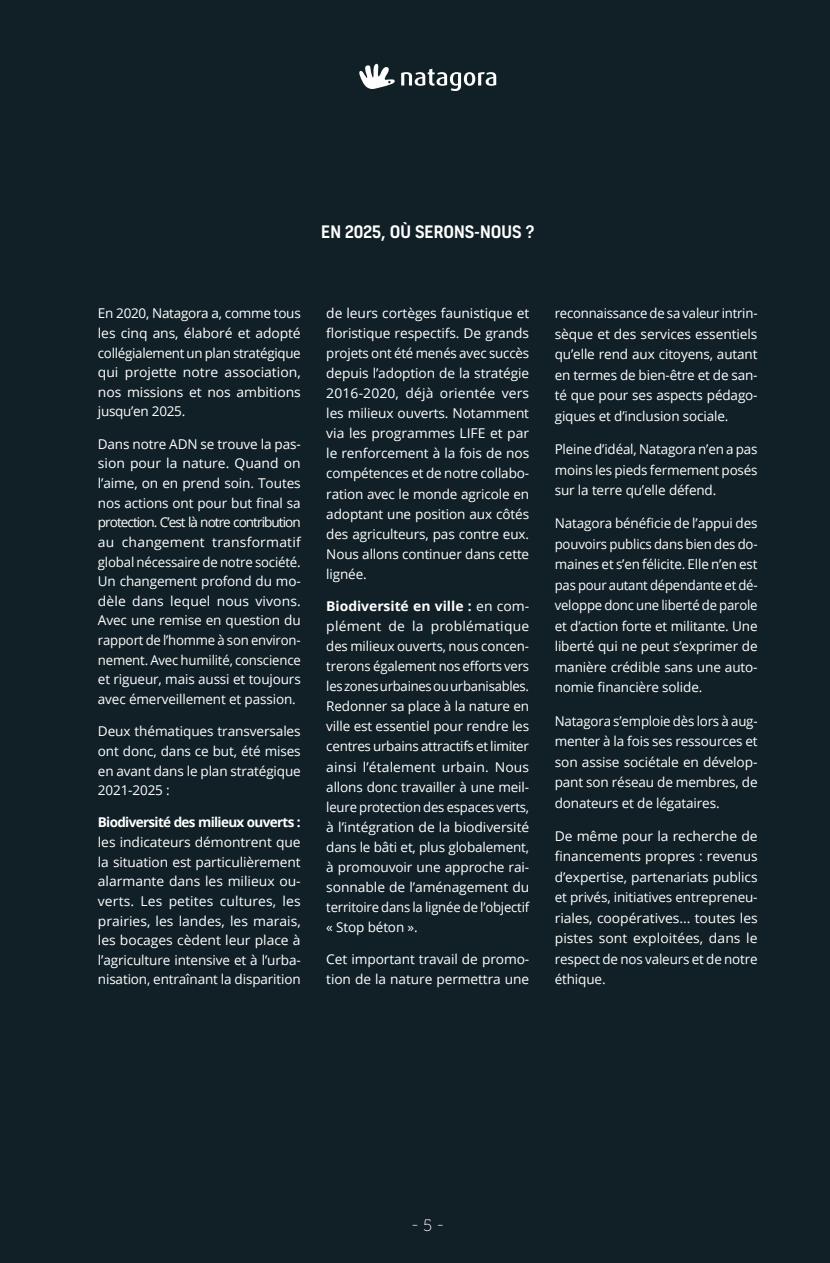
<style>
.page{position:relative;width:830px;height:1263px;background:#fff}
.page>*{position:absolute;margin:0;border:0;box-sizing:border-box;transform-origin:0 0}
.t1{font:500 16.5px "Kelson";color:#fff}
.t2{font:16.5px "Museo 100";color:#fff}
.t3{font:13.5px/20px "Open Sans";letter-spacing:-.01em;color:#fff;text-align:justify}
.t4{font:700 13.5px "Open Sans";letter-spacing:-.05em;color:#fff}
.s1{font-weight:700}
</style>
<div class="page">
<div style="left:0;top:0;width:829px;height:1263px;background:#102026"></div>
<svg style="left:359px;top:64px;width:137px;height:27px"></svg>
<p class="t1" style="left:321px;top:220px;width:214px">EN 2025, OÙ SERONS-NOUS ?</p>
<p class="t3" style="left:98px;top:303px;width:204px">En 2020, Natagora a, comme tous les cinq ans, élaboré et adopté collégialement un plan stratégique qui projette notre association, nos missions et nos ambitions jusqu’en 2025.</p>
<p class="t3" style="left:98px;top:434px;width:204px">Dans notre ADN se trouve la pas&shy;sion pour la nature. Quand on l’aime, on en prend soin. Toutes nos actions ont pour but final sa protection. C’est là notre contribution au changement transformatif global nécessaire de notre société.<br>Un changement profond du mo&shy;dèle dans lequel nous vivons.<br>Avec une remise en question du rapport de l’homme à son environ&shy;nement. Avec humilité, conscience et rigueur, mais aussi et toujours avec émerveillement et passion.</p>
<p class="t3" style="left:98px;top:721px;width:204px">Deux thématiques transversales ont donc, dans ce but, été mises en avant dans le plan stratégique 2021-2025 :</p>
<p class="t4" style="left:98px;top:813px;width:204px">Biodiversité des milieux ouverts :</p>
<p class="t3" style="left:98px;top:832px;width:204px">les indicateurs démontrent que la situation est particulièrement alarmante dans les milieux ou&shy;verts. Les petites cultures, les prairies, les landes, les marais, les bocages cèdent leur place à l’agriculture intensive et à l’urba&shy;nisation, entraînant la disparition</p>
<p class="t3" style="left:326px;top:303px;width:204px">de leurs cortèges faunistique et floristique respectifs. De grands projets ont été menés avec succès depuis l’adoption de la stratégie 2016-2020, déjà orientée vers les milieux ouverts. Notamment via les programmes LIFE et par le renforcement à la fois de nos compétences et de notre collabo&shy;ration avec le monde agricole en adoptant une position aux côtés des agriculteurs, pas contre eux.<br>Nous allons continuer dans cette lignée.</p>
<p class="t3" style="left:326px;top:596px;width:204px"><span class="s1">Biodiversité en ville :</span> en com&shy;plément de la problématique des milieux ouverts, nous concen&shy;trerons également nos efforts vers les zones urbaines ou urbanisables.<br>Redonner sa place à la nature en ville est essentiel pour rendre les centres urbains attractifs et limiter ainsi l’étalement urbain. Nous allons donc travailler à une meil&shy;leure protection des espaces verts, à l’intégration de la biodiversité dans le bâti et, plus globalement, à promouvoir une approche rai&shy;sonnable de l’aménagement du territoire dans la lignée de l’objectif « Stop béton ».</p>
<p class="t3" style="left:326px;top:949px;width:204px">Cet important travail de promo&shy;tion de la nature permettra une</p>
<p class="t3" style="left:554px;top:303px;width:204px;line-height:20.5px">reconnaissance de sa valeur intrin&shy;sèque et des services essentiels qu’elle rend aux citoyens, autant en termes de bien-être et de san&shy;té que pour ses aspects pédago&shy;giques et d’inclusion sociale.</p>
<p class="t3" style="left:554px;top:439px;width:204px;line-height:20.5px">Pleine d’idéal, Natagora n’en a pas moins les pieds fermement posés sur la terre qu’elle défend.</p>
<p class="t3" style="left:554px;top:513px;width:204px;line-height:20.5px">Natagora bénéficie de l’appui des pouvoirs publics dans bien des do&shy;maines et s’en félicite. Elle n’en est pas pour autant dépendante et dé&shy;veloppe donc une liberté de parole et d’action forte et militante. Une liberté qui ne peut s’exprimer de manière crédible sans une auto&shy;nomie financière solide.</p>
<p class="t3" style="left:554px;top:710px;width:204px;line-height:20.5px">Natagora s’emploie dès lors à aug&shy;menter à la fois ses ressources et son assise sociétale en dévelop&shy;pant son réseau de membres, de donateurs et de légataires.</p>
<p class="t3" style="left:554px;top:825px;width:204px;line-height:20.5px">De même pour la recherche de financements propres : revenus d’expertise, partenariats publics et privés, initiatives entrepreneu&shy;riales, coopératives... toutes les pistes sont exploitées, dans le respect de nos valeurs et de notre éthique.</p>
<p class="t2" style="left:411px;top:1216px;width:34px">- 5 -</p>
</div>
